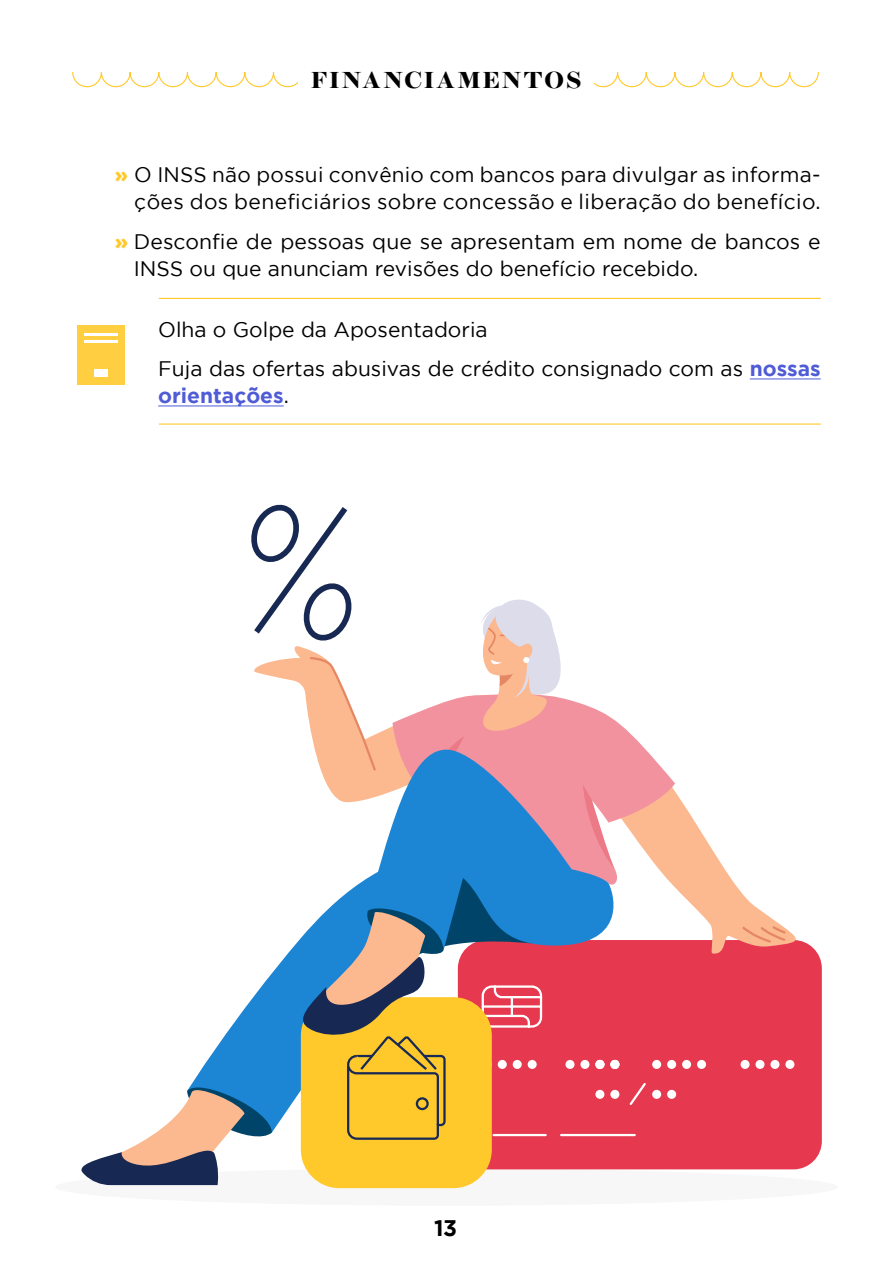
<style>
.page{position:relative;width:893px;height:1263px;background:#fff}
.page>*{position:absolute;margin:0;border:0;box-sizing:border-box;transform-origin:0 0}
.Cover___Title{font:900 22.5px "Temeraire Display";letter-spacing:.115em;color:#000}
.t1{font:700 22.5px "Gotham HTF";color:#000}
.t2{font:21px/27px "Gotham HTF";color:#000}
.s1{font-weight:900;color:#ffc92b}
.s2{font-weight:700;color:#4f5cd6}
</style>
<div class="page">
<div style="left:55px;top:1168px;width:783px;height:38px;background:#f7f7f8;border-radius:50%"></div>
<hr style="left:750px;top:379px;width:71px;height:1px;background:#4f5cd6">
<hr style="left:158px;top:406px;width:126px;height:1px;background:#4f5cd6">
<svg style="left:72px;top:71px;width:747px;height:17px"></svg>
<div style="left:299px;top:59px;width:295px;height:42px;background:#fff"></div>
<hr style="left:159px;top:298px;width:661px;height:1px;background:#ffc92b">
<hr style="left:159px;top:423px;width:661px;height:2px;background:#ffc92b">
<div style="left:77px;top:325px;width:48px;height:60px;background:#ffcf41"></div>
<hr style="left:84px;top:333px;width:34px;height:2px;background:#fff">
<hr style="left:84px;top:341px;width:34px;height:2px;background:#fff">
<div style="left:94px;top:370px;width:14px;height:7px;background:#fff"></div>
<div style="left:458px;top:940px;width:364px;height:229px;background:#e6384f;border-radius:28px"></div>
<div style="left:652px;top:1090px;width:9px;height:9px;background:#fff;border-radius:50%"></div>
<div style="left:667px;top:1090px;width:9px;height:9px;background:#fff;border-radius:50%"></div>
<div style="left:652px;top:1060px;width:9px;height:9px;background:#fff;border-radius:50%"></div>
<div style="left:667px;top:1060px;width:9px;height:9px;background:#fff;border-radius:50%"></div>
<div style="left:682px;top:1060px;width:9px;height:9px;background:#fff;border-radius:50%"></div>
<div style="left:697px;top:1060px;width:9px;height:9px;background:#fff;border-radius:50%"></div>
<div style="left:740px;top:1060px;width:10px;height:9px;background:#fff;border-radius:50%"></div>
<div style="left:755px;top:1060px;width:9px;height:9px;background:#fff;border-radius:50%"></div>
<div style="left:770px;top:1060px;width:9px;height:9px;background:#fff;border-radius:50%"></div>
<div style="left:785px;top:1060px;width:9px;height:9px;background:#fff;border-radius:50%"></div>
<svg style="left:675px;top:791px;width:137px;height:163px"></svg>
<svg style="left:648px;top:752px;width:27px;height:135px;fill:#fcb88f"></svg>
<svg style="left:741px;top:924px;width:46px;height:20px"></svg>
<svg style="left:81px;top:504px;width:567px;height:681px"></svg>
<p class="Cover___Title" style="left:312px;top:66px;width:271px">FINANCIAMENTOS</p>
<p class="t2" style="left:115px;top:161px;width:707px;text-align:right"><span class="s1">»</span> O INSS não possui convênio com bancos para divulgar as informa&shy;ções dos beneficiários sobre concessão e liberação do benefício.</p>
<p class="t2" style="left:134px;top:227px;width:688px;text-indent:-19px"><span class="s1">»</span> Desconfie de pessoas que se apresentam em nome de bancos e<br>INSS ou que anunciam revisões do benefício recebido.</p>
<p class="t2" style="left:158px;top:315px;width:331px">Olha o Golpe da Aposentadoria</p>
<p class="t2" style="left:158px;top:355px;width:664px">Fuja das ofertas abusivas de crédito consignado com as <span class="s2">nossas orientações</span>.</p>
<p class="t1" style="left:434px;top:1215px;width:25px">13</p>
</div>
